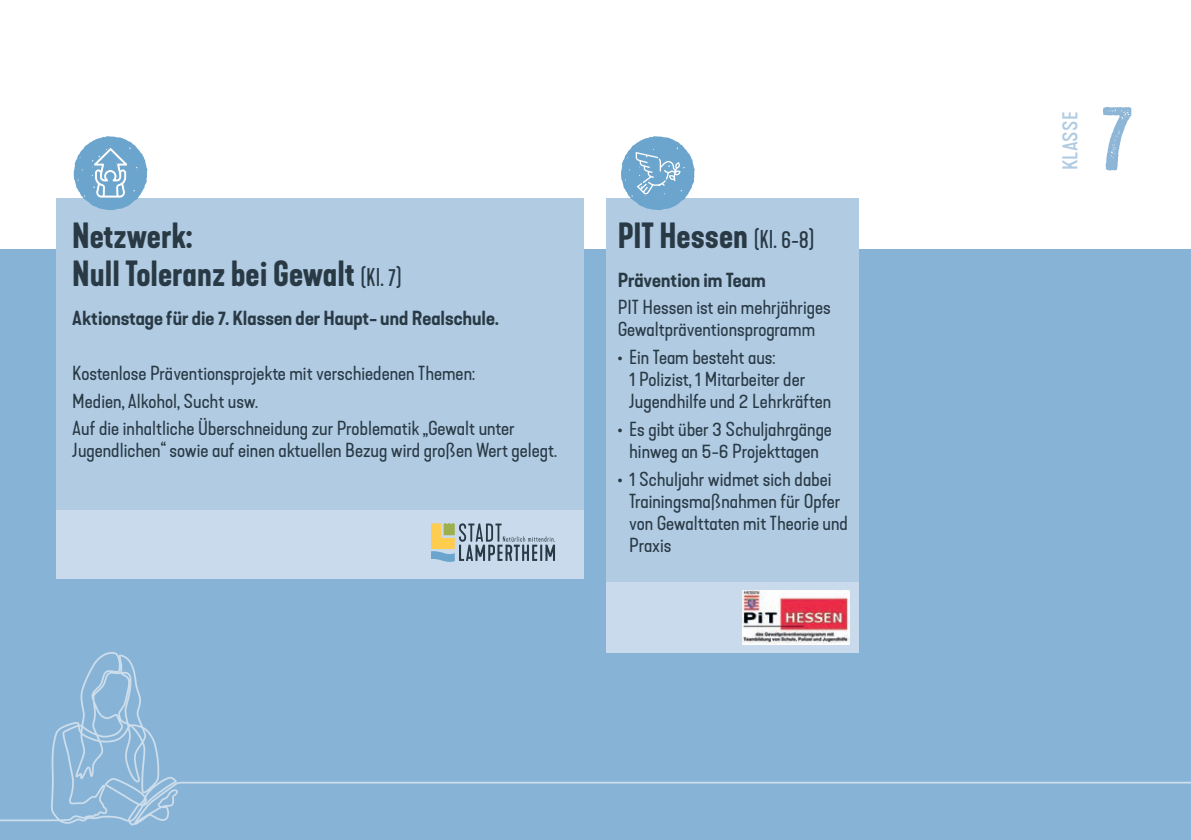
<style>
.page{position:relative;width:1191px;height:840px;background:#fff}
.page>*{position:absolute;margin:0;border:0;box-sizing:border-box;transform-origin:0 0}
.t1{font:90px "Microbrew Unicase Three";color:#8db5d6}
.t2{font:600 34px/38px "Kapra Neue";color:#293a45}
.t3{font:500 expanded 20px "Kapra Neue";letter-spacing:.01em;color:#b1cbe3}
.t4{font:expanded 19px/22px "Kapra Neue";color:#293a45}
.t5{font:600 expanded 19px "Kapra Neue";color:#293a45}
.s1{font-weight:400;font-size:24px}
</style>
<div class="page">
<div style="left:0;top:249px;width:1191px;height:590px;background:#87b3d6"></div>
<svg style="left:0;top:652px;width:1191px;height:173px"></svg>
<div style="left:57px;top:198px;width:527px;height:312px;background:#b1cbe3"></div>
<svg style="left:74px;top:136px;width:73px;height:74px"></svg>
<div style="left:57px;top:510px;width:527px;height:68px;background:#c9daec"></div>
<svg style="left:431px;top:523px;width:124px;height:38px"></svg>
<div style="left:606px;top:198px;width:253px;height:398px;background:#b1cbe3"></div>
<div style="left:606px;top:581px;width:253px;height:71px;background:#c9daec"></div>
<img style="left:742px;top:590px;width:107px;height:54px">
<svg style="left:621px;top:136px;width:73px;height:74px"></svg>
<h2 class="t2" style="left:72px;top:217px;width:331px">Netzwerk:<br>Null Toleranz bei Gewalt <span class="s1">(Kl. 7)</span></h2>
<p class="t5" style="left:72px;top:305px;width:428px">Aktionstage für die 7. Klassen der Haupt- und Realschule.</p>
<p class="t4" style="left:72px;top:359px;width:444px;line-height:27.6px">Kostenlose Präventionsprojekte mit verschiedenen Themen:<br>Medien, Alkohol, Sucht usw.<br>Auf die inhaltliche Überschneidung zur Problematik „Gewalt unter</p>
<p class="t4" style="left:72px;top:439px;width:486px">Jugendlichen“ sowie auf einen aktuellen Bezug wird großen Wert gelegt.</p>
<h2 class="t2" style="left:618px;top:217px;width:198px">PIT Hessen <span class="s1">(Kl. 6-8)</span></h2>
<p class="t5" style="left:618px;top:267px;width:149px">Prävention im Team</p>
<p class="t4" style="left:618px;top:296px;width:214px">PIT Hessen ist ein mehrjähriges<br>Gewaltpräventionsprogramm</p>
<p class="t4" style="left:629px;top:346px;width:203px;text-indent:-11px">• Ein Team besteht aus:<br>1 Polizist, 1 Mitarbeiter der<br>Jugendhilfe und 2 Lehrkräften</p>
<p class="t4" style="left:618px;top:418px;width:216px;text-align:center">• Es gibt über 3 Schuljahrgänge hinweg an 5-6 Projekttagen</p>
<p class="t4" style="left:629px;top:467px;width:220px;text-indent:-11px">• 1 Schuljahr widmet sich dabei<br>Trainingsmaßnahmen für Opfer von Gewalttaten mit Theorie und<br>Praxis</p>
<p class="t3" style="left:1058px;top:170px;width:60px;rotate:-90deg">KLASSE</p>
<h1 class="t1" style="left:1099px;top:88px;width:37px">7</h1>
</div>
